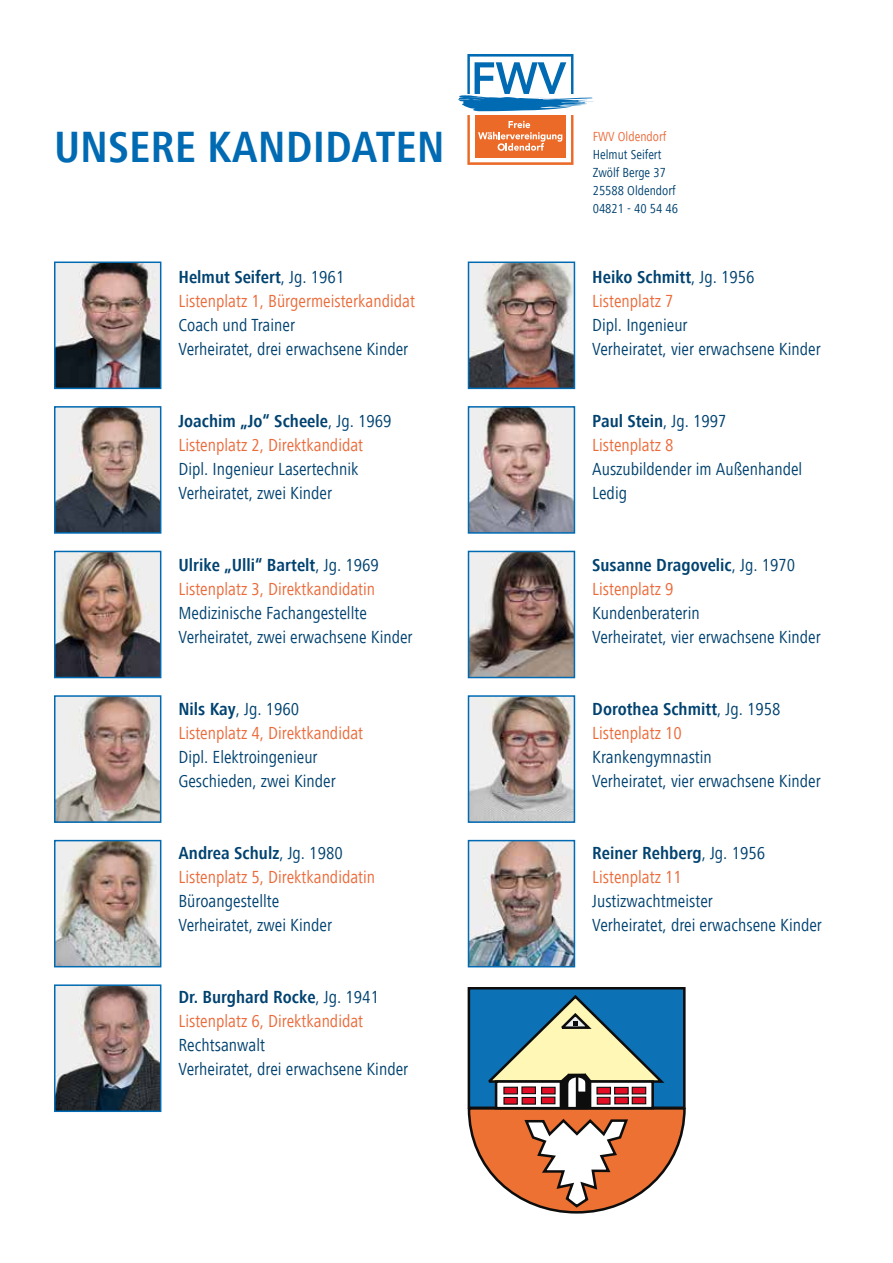
<style>
.page{position:relative;width:893px;height:1263px;background:#fff}
.page>*{position:absolute;margin:0;border:0;box-sizing:border-box;transform-origin:0 0}
.t1{font:700 condensed 45px "Frutiger Next LT";color:#006ab3}
.t2{font:condensed 18px/24px "Frutiger Next LT";color:#004270}
.t3{font:condensed 18px/24px "Frutiger Next LT";color:#eb6a39}
.t4{font:700 condensed 18px/24px "Frutiger Next LT";color:#004270}
.t5{font:condensed 13.5px/18px "Frutiger Next LT";color:#004270}
.t6{font:condensed 13.5px "Frutiger Next LT";color:#eb6a39}
.s1{font-weight:700;color:#004270}
.s2{color:#004270}
.s3{font-weight:400}
.s4{font-weight:400;color:#eb6a39}
</style>
<div class="page">
<div style="left:468px;top:987px;width:218px;height:122px;border:3px solid #000"></div>
<svg style="left:468px;top:993px;width:218px;height:220px"></svg>
<div style="left:597px;top:1097px;width:13px;height:7px;background:#e30d25;border:1px solid #000"></div>
<img style="left:471px;top:264px;width:101px;height:122px">
<div style="left:468px;top:261px;width:107px;height:128px;border:2px solid #006ab3"></div>
<img style="left:471px;top:409px;width:101px;height:122px">
<div style="left:468px;top:406px;width:107px;height:128px;border:2px solid #006ab3"></div>
<img style="left:57px;top:264px;width:101px;height:122px">
<div style="left:54px;top:261px;width:107px;height:128px;border:2px solid #006ab3"></div>
<img style="left:471px;top:843px;width:101px;height:121px">
<div style="left:468px;top:840px;width:107px;height:127px;border:2px solid #006ab3"></div>
<img style="left:471px;top:698px;width:101px;height:122px">
<div style="left:468px;top:695px;width:107px;height:128px;border:2px solid #006ab3"></div>
<img style="left:471px;top:554px;width:101px;height:121px">
<div style="left:468px;top:551px;width:107px;height:127px;border:2px solid #006ab3"></div>
<svg style="left:458px;top:54px;width:135px;height:111px"></svg>
<img style="left:57px;top:409px;width:101px;height:122px">
<div style="left:54px;top:406px;width:107px;height:128px;border:2px solid #006ab3"></div>
<img style="left:57px;top:554px;width:101px;height:121px">
<div style="left:54px;top:551px;width:107px;height:127px;border:2px solid #006ab3"></div>
<img style="left:57px;top:698px;width:101px;height:122px">
<div style="left:54px;top:695px;width:107px;height:128px;border:2px solid #006ab3"></div>
<img style="left:57px;top:843px;width:101px;height:121px">
<div style="left:54px;top:840px;width:107px;height:127px;border:2px solid #006ab3"></div>
<img style="left:57px;top:987px;width:101px;height:122px">
<div style="left:54px;top:984px;width:107px;height:128px;border:2px solid #006ab3"></div>
<h1 class="t1" style="left:54px;top:122px;width:392px">UNSERE KANDIDATEN</h1>
<p class="t6" style="left:593px;top:129px;width:75px">FWV Oldendorf</p>
<p class="t5" style="left:593px;top:145px;width:87px">Helmut Seifert<br>Zwölf Berge 37<br>25588 Oldendorf<br>04821 - 40 54 46</p>
<p class="t3" style="left:178px;top:265px;width:238px"><span class="s1">Helmut Seifert</span><span class="s2">, Jg. 1961<br></span>Listenplatz 1, Bürgermeisterkandidat</p>
<p class="t2" style="left:178px;top:313px;width:231px">Coach und Trainer<br>Verheiratet, drei erwachsene Kinder</p>
<p class="t3" style="left:178px;top:409px;width:215px"><span class="s1">Joachim „Jo“ Scheele</span><span class="s2">, Jg. 1969<br></span>Listenplatz 2, Direktkandidat</p>
<p class="t2" style="left:178px;top:457px;width:182px">Dipl. Ingenieur Lasertechnik<br>Verheiratet, zwei Kinder</p>
<p class="t3" style="left:178px;top:553px;width:202px"><span class="s1">Ulrike „Ulli“ Bartelt</span><span class="s2">, Jg. 1969<br></span>Listenplatz 3, Direktkandidatin</p>
<p class="t2" style="left:178px;top:601px;width:236px">Medizinische Fachangestellte<br>Verheiratet, zwei erwachsene Kinder</p>
<p class="t3" style="left:178px;top:697px;width:186px"><span class="s1">Nils Kay</span><span class="s2">, Jg. 1960<br></span>Listenplatz 4, Direktkandidat</p>
<p class="t2" style="left:178px;top:745px;width:159px">Dipl. Elektroingenieur<br>Geschieden, zwei Kinder</p>
<p class="t3" style="left:178px;top:841px;width:198px"><span class="s1">Andrea Schulz</span><span class="s2">, Jg. 1980<br></span>Listenplatz 5, Direktkandidatin</p>
<p class="t2" style="left:178px;top:889px;width:155px">Büroangestellte<br>Verheiratet, zwei Kinder</p>
<p class="t3" style="left:178px;top:985px;width:202px"><span class="s1">Dr. Burghard Rocke</span><span class="s2">, Jg. 1941<br></span>Listenplatz 6, Direktkandidat</p>
<p class="t2" style="left:178px;top:1033px;width:231px">Rechtsanwalt<br>Verheiratet, drei erwachsene Kinder</p>
<p class="t4" style="left:592px;top:265px;width:164px">Heiko Schmitt<span class="s3">, Jg. 1956<br></span><span class="s4">Listenplatz 7</span></p>
<p class="t2" style="left:592px;top:313px;width:230px">Dipl. Ingenieur<br>Verheiratet, vier erwachsene Kinder</p>
<p class="t3" style="left:592px;top:409px;width:136px"><span class="s1">Paul Stein</span><span class="s2">, Jg. 1997<br></span>Listenplatz 8</p>
<p class="t2" style="left:592px;top:457px;width:212px">Auszubildender im Außenhandel<br>Ledig</p>
<p class="t4" style="left:592px;top:553px;width:205px">Susanne Dragovelic<span class="s3">, Jg. 1970<br></span><span class="s4">Listenplatz 9</span></p>
<p class="t2" style="left:592px;top:601px;width:230px">Kundenberaterin<br>Verheiratet, vier erwachsene Kinder</p>
<p class="t4" style="left:592px;top:697px;width:190px">Dorothea Schmitt<span class="s3">, Jg. 1958<br></span><span class="s4">Listenplatz 10</span></p>
<p class="t2" style="left:592px;top:745px;width:230px">Krankengymnastin<br>Verheiratet, vier erwachsene Kinder</p>
<p class="t4" style="left:592px;top:841px;width:174px">Reiner Rehberg<span class="s3">, Jg. 1956<br></span><span class="s4">Listenplatz 11</span></p>
<p class="t2" style="left:592px;top:889px;width:231px">Justizwachtmeister<br>Verheiratet, drei erwachsene Kinder</p>
</div>
